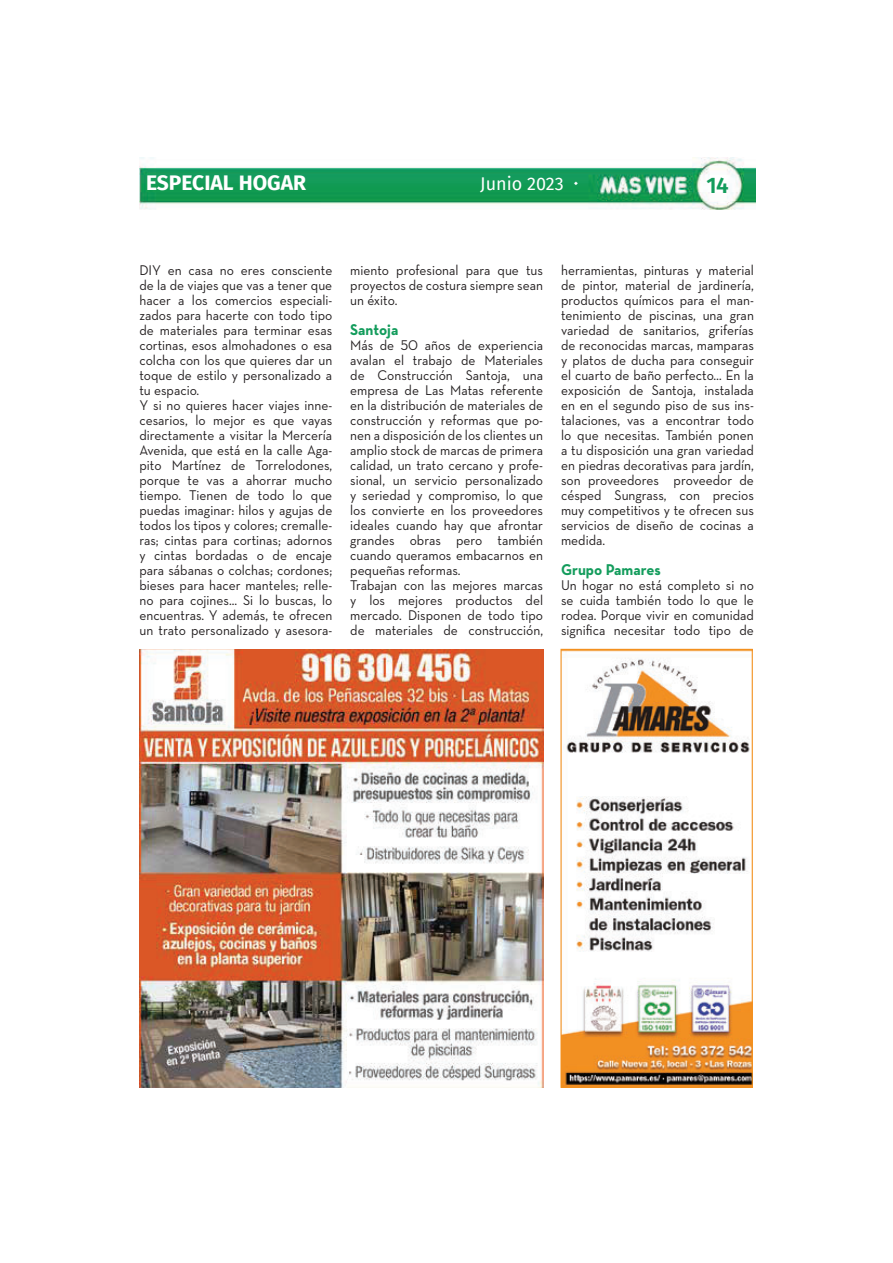
<style>
.page{position:relative;width:893px;height:1263px;background:#fff}
.page>*{position:absolute;margin:0;border:0;box-sizing:border-box;transform-origin:0 0}
.t1{font:600 22.5px "Fira Sans";color:#139c5c}
.t2{font:700 21px "Fira Sans";color:#fff}
.t3{font:18px "Fira Sans";color:#fff}
.t4{font:700 15.9px "Neutra Text";color:#139c5c;scale:.94 1}
.t5{font:14.25px/15px "Neutra Text";color:#231f20;text-align:justify;scale:.94 1}
.s1{font-family:"Fedra Sans Pro";font-size:27px}
.s2{font-family:"Neutra Text Book Alt"}
</style>
<div class="page">
<img style="left:562px;top:651px;width:189px;height:435px">
<div style="left:560px;top:649px;width:193px;height:439px;border:1px solid #f3911f"></div>
<img style="left:139px;top:649px;width:404px;height:438px">
<img style="left:139px;top:158px;width:617px;height:52px">
<h2 class="t2" style="left:146px;top:170px;width:161px">ESPECIAL HOGAR</h2>
<p class="t3" style="left:480px;top:173px;width:100px">Junio 2023 <span class="s1">·</span></p>
<h1 class="t1" style="left:706px;top:172px;width:24px">14</h1>
<p class="t5" style="left:139px;top:264px;width:207px;text-align:left">DIY en casa no eres consciente de la de viajes que vas a tener que hacer a los comercios especiali&shy;zados para hacerte con todo tipo de materiales para terminar esas cortinas, esos almohadones o esa colcha con los que quieres dar un toque de estilo y personalizado a tu espacio.<br>Y si no quieres hacer viajes inne&shy;cesarios, lo mejor es que vayas directamente a visitar la Mercería<br>Avenida, que está en la calle Aga&shy;pito Martínez de Torrelodones, porque te vas a ahorrar mucho tiempo. Tienen de todo lo que puedas imaginar: hilos y agujas de todos los tipos y colores; cremalle&shy;ras; cintas para cortinas; adornos y cintas bordadas o de encaje para sábanas o colchas; cordones; bieses para hacer manteles; relle&shy;no para cojines... Si lo buscas, lo encuentras. Y además, te ofrecen un trato personalizado y asesora-</p>
<p class="t5" style="left:350px;top:264px;width:207px">miento profesional para que tus proyectos de costura siempre sean un éxito.</p>
<p class="t4" style="left:350px;top:323px;width:53px">Santoja</p>
<p class="t5" style="left:350px;top:339px;width:207px;text-align:left">Más de <span class="s2">50</span> años de experiencia avalan el trabajo de Materiales de Construcción Santoja, una empresa de Las Matas referente en la distribución de materiales de construcción y reformas que po&shy;nen a disposición de los clientes un amplio stock de marcas de primera calidad, un trato cercano y profe&shy;sional, un servicio personalizado y seriedad y compromiso, lo que los convierte en los proveedores ideales cuando hay que afrontar grandes obras pero también cuando queramos embacarnos en pequeñas reformas.<br>Trabajan con las mejores marcas y los mejores productos del mercado. Disponen de todo tipo de materiales de construcción,</p>
<p class="t5" style="left:561px;top:264px;width:207px">herramientas, pinturas y material de pintor, material de jardinería, productos químicos para el man&shy;tenimiento de piscinas, una gran variedad de sanitarios, griferías de reconocidas marcas, mamparas y platos de ducha para conseguir el cuarto de baño perfecto… En la exposición de Santoja, instalada en en el segundo piso de sus ins&shy;talaciones, vas a encontrar todo lo que necesitas. También ponen a tu disposición una gran variedad en piedras decorativas para jardín, son proveedores proveedor de césped Sungrass, con precios muy competitivos y te ofrecen sus servicios de diseño de cocinas a medida.</p>
<p class="t4" style="left:561px;top:563px;width:107px">Grupo Pamares</p>
<p class="t5" style="left:561px;top:579px;width:207px">Un hogar no está completo si no se cuida también todo lo que le rodea. Porque vivir en comunidad significa necesitar todo tipo de</p>
</div>
